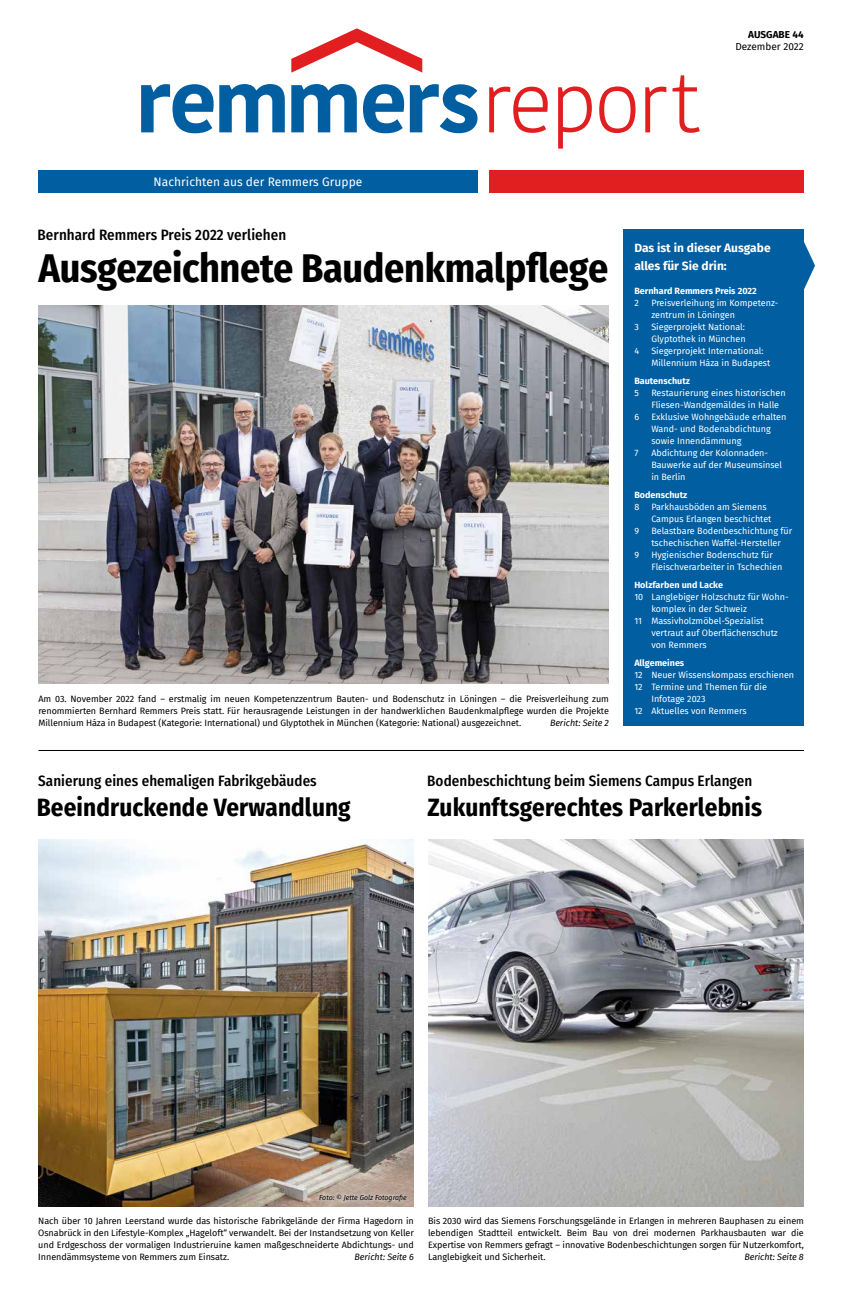
<style>
.page{position:relative;width:842px;height:1304px;background:#fff}
.page>*{position:absolute;margin:0;border:0;box-sizing:border-box;transform-origin:0 0}
.t1{font:700 40px "Fira Sans Condensed";letter-spacing:-.01em;color:#000}
.t2{font:700 25px "Fira Sans Condensed";letter-spacing:.005em;color:#000}
.t3{font:500 15px "Fira Sans Condensed";letter-spacing:.005em;color:#000}
.t4{font:700 12px/18px "Fira Sans";color:#fff}
.t5{font:12px "Fira Sans";letter-spacing:.005em;color:#fff}
.t6{font:10px "Fira Sans";color:#000}
.t7{font:700 10px "Fira Sans";color:#000}
.t8{font:9px/12px "Fira Sans";letter-spacing:-.005em;color:#000;text-align:justify}
.t9{font:9px/12px "Fira Sans";color:#fff}
.t10{font:700 9px "Fira Sans";color:#fff}
.t11{font:italic 9px "Fira Sans";letter-spacing:-.005em;color:#000}
.t12{font:italic 7px "Fira Sans";color:#000}
</style>
<div class="page">
<svg style="left:141px;top:84px;width:144px;height:49px"></svg>
<svg style="left:291px;top:84px;width:66px;height:48px"></svg>
<svg style="left:363px;top:84px;width:41px;height:49px"></svg>
<svg style="left:410px;top:84px;width:67px;height:49px"></svg>
<svg style="left:291px;top:28px;width:131px;height:45px"></svg>
<svg style="left:489px;top:87px;width:59px;height:46px"></svg>
<svg style="left:558px;top:86px;width:34px;height:63px"></svg>
<svg style="left:599px;top:86px;width:36px;height:47px"></svg>
<svg style="left:645px;top:87px;width:21px;height:45px"></svg>
<svg style="left:672px;top:75px;width:28px;height:58px"></svg>
<div style="left:38px;top:170px;width:440px;height:23px;background:#005ea1"></div>
<div style="left:489px;top:170px;width:315px;height:23px;background:#e11f21"></div>
<div style="left:623px;top:230px;width:181px;height:496px;background:#005ea1"></div>
<svg style="left:804px;top:242px;width:11px;height:47px"></svg>
<hr style="left:38px;top:750px;width:766px;height:1px;background:#000">
<img style="left:38px;top:306px;width:571px;height:378px">
<img style="left:428px;top:840px;width:376px;height:366px">
<img style="left:38px;top:840px;width:376px;height:366px">
<svg style="left:316px;top:1191px;width:94px;height:14px"></svg>
<h3 class="t5" style="left:153px;top:173px;width:210px">Nachrichten aus der Remmers Gruppe</h3>
<p class="t7" style="left:748px;top:26px;width:57px">AUSGABE 44</p>
<p class="t6" style="left:735px;top:39px;width:70px">Dezember 2022</p>
<h3 class="t3" style="left:38px;top:223px;width:250px">Bernhard Remmers Preis 2022 verliehen</h3>
<h1 class="t1" style="left:38px;top:235px;width:571px">Ausgezeichnete Baudenkmalpflege</h1>
<h3 class="t4" style="left:634px;top:238px;width:138px">Das ist in dieser Ausgabe alles für Sie drin:</h3>
<p class="t10" style="left:634px;top:283px;width:124px">Bernhard Remmers Preis 2022</p>
<p class="t9" style="left:634px;top:297px;width:6px">2</p>
<p class="t9" style="left:651px;top:297px;width:128px">Preisverleihung im Kompetenz&shy;zentrum in Löningen</p>
<p class="t9" style="left:634px;top:321px;width:6px">3</p>
<p class="t9" style="left:651px;top:321px;width:96px">Siegerprojekt National:<br>Glyptothek in München</p>
<p class="t9" style="left:634px;top:345px;width:6px">4</p>
<p class="t9" style="left:651px;top:345px;width:121px">Siegerprojekt International:<br>Millennium Háza in Budapest</p>
<p class="t10" style="left:634px;top:373px;width:57px">Bautenschutz</p>
<p class="t9" style="left:634px;top:387px;width:6px">5</p>
<p class="t9" style="left:651px;top:387px;width:136px">Restaurierung eines historischen<br>Fliesen-Wandgemäldes in Halle</p>
<p class="t9" style="left:634px;top:411px;width:6px">6</p>
<p class="t9" style="left:651px;top:411px;width:137px">Exklusive Wohngebäude erhalten<br>Wand- und Bodenabdichtung sowie Innendämmung</p>
<p class="t9" style="left:634px;top:447px;width:5px">7</p>
<p class="t9" style="left:651px;top:447px;width:132px">Abdichtung der Kolonnaden--<br>Bauwerke auf der Museumsinsel in Berlin</p>
<p class="t10" style="left:634px;top:487px;width:54px">Bodenschutz</p>
<p class="t9" style="left:634px;top:501px;width:6px">8</p>
<p class="t9" style="left:651px;top:501px;width:122px">Parkhausböden am Siemens<br>Campus Erlangen beschichtet</p>
<p class="t9" style="left:634px;top:525px;width:6px">9</p>
<p class="t9" style="left:651px;top:525px;width:142px">Belastbare Bodenbeschichtung für tschechischen Waffel-Hersteller</p>
<p class="t9" style="left:634px;top:549px;width:6px">9</p>
<p class="t9" style="left:651px;top:549px;width:132px">Hygienischer Bodenschutz für<br>Fleischverarbeiter in Tschechien</p>
<p class="t10" style="left:634px;top:577px;width:90px">Holzfarben und Lacke</p>
<p class="t9" style="left:634px;top:591px;width:156px">10 Langlebiger Holzschutz für Wohn-</p>
<p class="t9" style="left:651px;top:603px;width:97px">komplex in der Schweiz</p>
<p class="t9" style="left:634px;top:615px;width:131px">11 Massivholzmöbel-Spezialist</p>
<p class="t9" style="left:651px;top:627px;width:128px">vertraut auf Oberflächenschutz</p>
<p class="t9" style="left:651px;top:639px;width:57px">von Remmers</p>
<p class="t10" style="left:634px;top:655px;width:52px">Allgemeines</p>
<p class="t9" style="left:634px;top:668px;width:161px">12 Neuer Wissenskompass erschienen</p>
<p class="t9" style="left:634px;top:680px;width:134px">12 Termine und Themen für die</p>
<p class="t9" style="left:651px;top:692px;width:56px">Infotage 2023</p>
<p class="t9" style="left:634px;top:704px;width:114px">12 Aktuelles von Remmers</p>
<p class="t8" style="left:38px;top:693px;width:572px">Am 03. November 2022 fand – erstmalig im neuen Kompetenzzentrum Bauten- und Bodenschutz in Löningen – die Preisverleihung zum renommierten Bernhard Remmers Preis statt. Für herausragende Leistungen in der handwerklichen Baudenkmalpflege wurden die Projekte Millennium Háza in Budapest (Kategorie: International) und Glyptothek in München (Kategorie: National) ausgezeichnet.</p>
<p class="t11" style="left:550px;top:716px;width:60px">Bericht: Seite 2</p>
<h3 class="t3" style="left:38px;top:769px;width:280px">Sanierung eines ehemaligen Fabrikgebäudes</h3>
<h2 class="t2" style="left:37px;top:786px;width:315px">Beeindruckende Verwandlung</h2>
<h3 class="t3" style="left:427px;top:769px;width:327px">Bodenbeschichtung beim Siemens Campus Erlangen</h3>
<h2 class="t2" style="left:428px;top:786px;width:336px">Zukunftsgerechtes Parkerlebnis</h2>
<p class="t12" style="left:319px;top:1192px;width:89px">Foto: © Jette Golz Fotografie</p>
<p class="t8" style="left:38px;top:1215px;width:377px">Nach über 10 Jahren Leerstand wurde das historische Fabrikgelände der Firma Hagedorn in Osnabrück in den Lifestyle-Komplex „Hageloft“ verwandelt. Bei der Instandsetzung von Keller und Erdgeschoss der vormaligen Industrieruine kamen maßgeschneiderte Abdichtungs- und Innendämmsysteme von Remmers zum Einsatz.</p>
<p class="t11" style="left:355px;top:1250px;width:61px">Bericht: Seite 6</p>
<p class="t8" style="left:428px;top:1215px;width:377px">Bis 2030 wird das Siemens Forschungsgelände in Erlangen in mehreren Bauphasen zu einem lebendigen Stadtteil entwickelt. Beim Bau von drei modernen Parkhausbauten war die Expertise von Remmers gefragt – innovative Bodenbeschichtungen sorgen für Nutzerkomfort, Langlebigkeit und Sicherheit.</p>
<p class="t11" style="left:744px;top:1250px;width:61px">Bericht: Seite 8</p>
</div>
